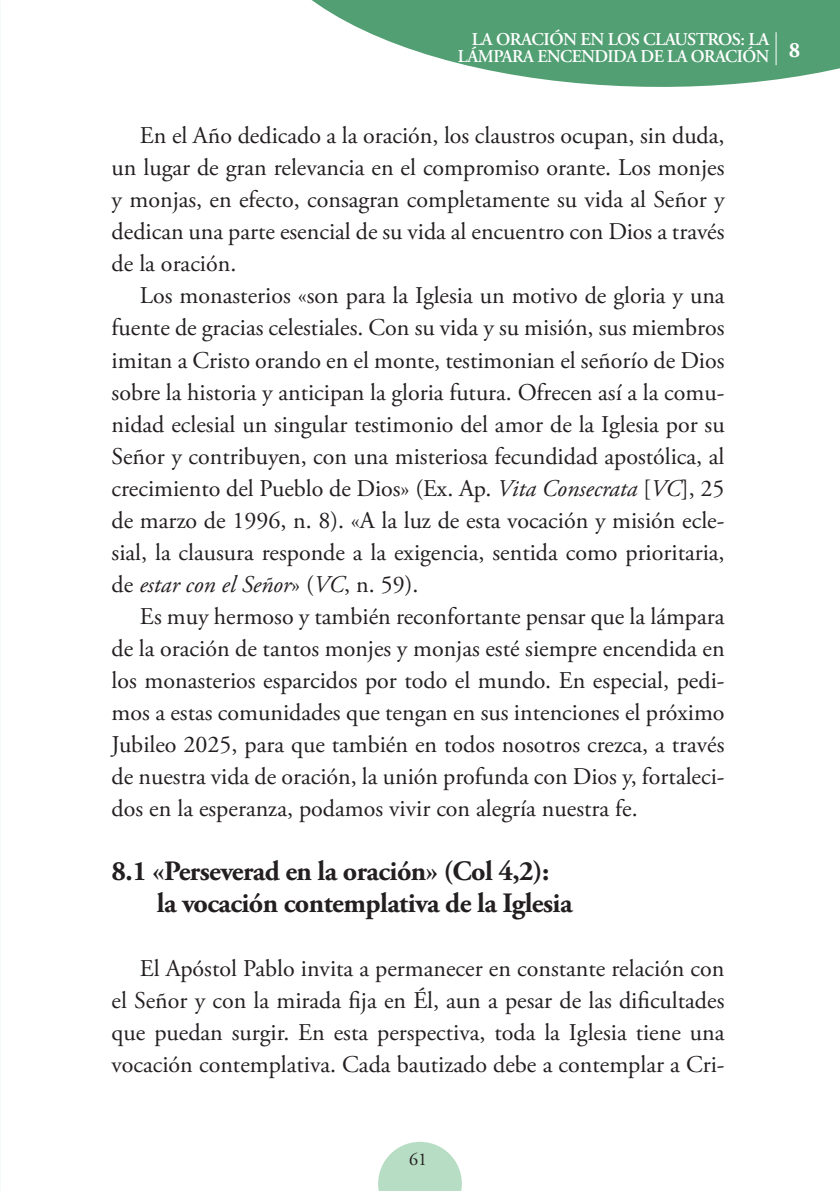
<style>
.page{position:relative;width:840px;height:1191px;background:#fff}
.page>*{position:absolute;margin:0;border:0;box-sizing:border-box;transform-origin:0 0}
.t1{font:700 28px/32px "Adobe Garamond Pro";letter-spacing:-.02em;color:#231f20}
.t2{font:24px/32px "Adobe Garamond Pro";color:#231f20;text-align:justify}
.t3{font:700 22px "Adobe Garamond Pro";color:#fff}
.t4{font:600 18px/17px "Adobe Garamond Pro";letter-spacing:-.03em;color:#fff;text-align:right}
.t5{font:18px "Adobe Garamond Pro";color:#231f20}
.s1{font-style:italic}
</style>
<div class="page">
<svg style="left:378px;top:1141px;width:83px;height:50px"></svg>
<svg style="left:311px;top:0;width:528px;height:87px;fill:#519f72"></svg>
<hr style="left:775px;top:32px;width:1px;height:33px;background:#fff">
<p class="t4" style="left:457px;top:31px;width:313px">LA ORACIÓN EN LOS CLAUSTROS: LA<br>LÁMPARA ENCENDIDA DE LA ORACIÓN</p>
<p class="t3" style="left:788px;top:37px;width:13px">8</p>
<p class="t2" style="left:111px;top:121px;width:614px;text-indent:28px">En el Año dedicado a la oración, los claustros ocupan, sin duda, un lugar de gran relevancia en el compromiso orante. Los monjes y monjas, en efecto, consagran completamente su vida al Señor y dedican una parte esencial de su vida al encuentro con Dios a través de la oración.</p>
<p class="t2" style="left:111px;top:281px;width:614px;text-indent:28px">Los monasterios «son para la Iglesia un motivo de gloria y una fuente de gracias celestiales. Con su vida y su misión, sus miembros imitan a Cristo orando en el monte, testimonian el señorío de Dios sobre la historia y anticipan la gloria futura. Ofrecen así a la comu&shy;nidad eclesial un singular testimonio del amor de la Iglesia por su Señor y contribuyen, con una misteriosa fecundidad apostólica, al crecimiento del Pueblo de Dios» (Ex. Ap. <span class="s1">Vita Consecrata</span> [<span class="s1">VC</span>], 25 de marzo de 1996, n. 8). «A la luz de esta vocación y misión ecle&shy;sial, la clausura responde a la exigencia, sentida como prioritaria, de <span class="s1">estar con el Señor</span>» (<span class="s1">VC</span>, n. 59).</p>
<p class="t2" style="left:111px;top:601px;width:614px;text-indent:28px">Es muy hermoso y también reconfortante pensar que la lámpara de la oración de tantos monjes y monjas esté siempre encendida en los monasterios esparcidos por todo el mundo. En especial, pedi&shy;mos a estas comunidades que tengan en sus intenciones el próximo Jubileo 2025, para que también en todos nosotros crezca, a través de nuestra vida de oración, la unión profunda con Dios y, fortaleci&shy;dos en la esperanza, podamos vivir con alegría nuestra fe.</p>
<p class="t1" style="left:157px;top:855px;width:417px;text-indent:-45px">8.1 «Perseverad en la oración» (Col 4,2): la vocación contemplativa de la Iglesia</p>
<p class="t2" style="left:111px;top:953px;width:614px;text-indent:28px">El Apóstol Pablo invita a permanecer en constante relación con el Señor y con la mirada fija en Él, aun a pesar de las dificultades que puedan surgir. En esta perspectiva, toda la Iglesia tiene una vocación contemplativa. Cada bautizado debe a contemplar a Cri-</p>
<p class="t5" style="left:409px;top:1148px;width:19px">61</p>
</div>
